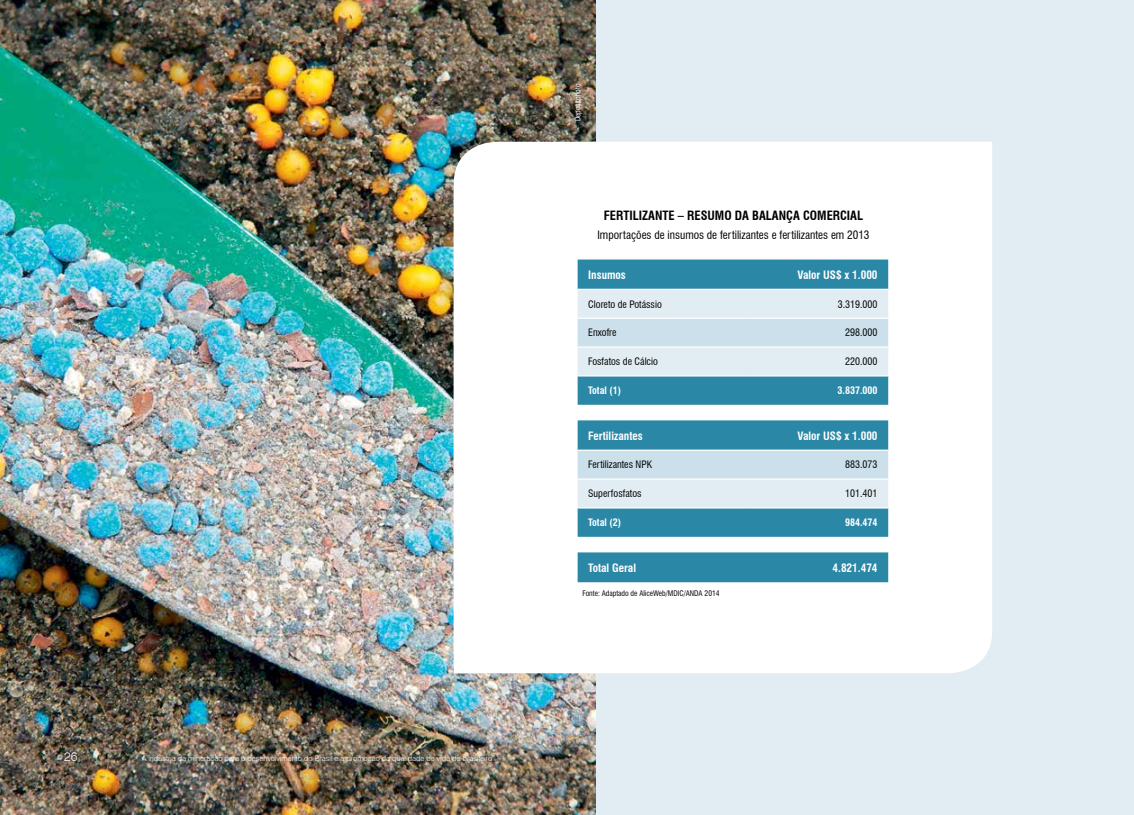
<style>
.page{position:relative;width:1134px;height:815px;background:#fff}
.page>*{position:absolute;margin:0;border:0;box-sizing:border-box;transform-origin:0 0}
.t1{font:700 condensed 12.5px "Swiss 721 BT";color:#000}
.t2{font:300 12.5px "Swiss 721 BT";color:#fff}
.t3{font:700 condensed 11.25px "Swiss 721 BT";color:#fff}
.t4{font:condensed 11.25px "Swiss 721 BT";color:#000}
.t5{font:condensed 10px "Swiss 721 BT";color:#000}
.t6{font:700 condensed 10px "Swiss 721 BT";color:#fff}
.t7{font:300 7.5px "Swiss 721 BT";color:#fff}
.t8{font:condensed 7.5px "Swiss 721 BT";color:#000}
.t9{font:condensed 7.5px "Swiss 721 BT";color:#fff}
</style>
<div class="page">
<div style="left:595px;top:0;width:539px;height:815px;background:#e1edf3"></div>
<img style="left:0;top:0;width:595px;height:815px">
<svg style="left:454px;top:142px;width:538px;height:531px"></svg>
<svg style="left:578px;top:260px;width:310px;height:322px;fill:#2b87a6"></svg>
<div style="left:578px;top:290px;width:310px;height:28px;background:#e1edf3"></div>
<svg style="left:578px;top:319px;width:310px;height:56px;background:#d5e6ee"></svg>
<svg style="left:578px;top:377px;width:310px;height:160px;background:#7cb4c8"></svg>
<hr style="left:578px;top:289px;width:169px;height:1px;background:#fff">
<hr style="left:747px;top:289px;width:141px;height:1px;background:#fff">
<hr style="left:578px;top:318px;width:169px;height:1px;background:#fff">
<hr style="left:747px;top:318px;width:141px;height:1px;background:#fff">
<hr style="left:578px;top:346px;width:169px;height:2px;background:#fff">
<hr style="left:747px;top:346px;width:141px;height:2px;background:#fff">
<hr style="left:578px;top:375px;width:169px;height:2px;background:#fff">
<hr style="left:747px;top:375px;width:141px;height:2px;background:#fff">
<hr style="left:578px;top:450px;width:169px;height:1px;background:#fff">
<hr style="left:747px;top:450px;width:141px;height:1px;background:#fff">
<hr style="left:578px;top:478px;width:169px;height:2px;background:#fff">
<hr style="left:747px;top:478px;width:141px;height:2px;background:#fff">
<hr style="left:578px;top:507px;width:169px;height:2px;background:#fff">
<hr style="left:747px;top:507px;width:141px;height:2px;background:#fff">
<p class="t2" style="left:64px;top:749px;width:15px">26</p>
<p class="t7" style="left:142px;top:754px;width:352px">A indústria da mineração para o desenvolvimento do Brasil e a promoção da qualidade de vida do brasileiro</p>
<p class="t9" style="left:573px;top:121px;width:39px;rotate:-90deg">Depositphoto</p>
<p class="t1" style="left:604px;top:208px;width:236px">Fertilizante – Resumo da BALança Com ercial</p>
<p class="t4" style="left:597px;top:228px;width:274px">Importações de insumos de fertilizantes e fertilizantes em 2013</p>
<p class="t3" style="left:588px;top:268px;width:39px">Insumos</p>
<p class="t3" style="left:797px;top:268px;width:82px">Valor US$ x 1.000</p>
<p class="t5" style="left:588px;top:298px;width:75px">Cloreto de Potássio</p>
<p class="t5" style="left:838px;top:298px;width:41px">3.319.000</p>
<p class="t5" style="left:588px;top:327px;width:30px">Enxofre</p>
<p class="t5" style="left:845px;top:327px;width:34px">298.000</p>
<p class="t5" style="left:588px;top:356px;width:71px">Fosfatos de Cálcio</p>
<p class="t5" style="left:845px;top:356px;width:34px">220.000</p>
<p class="t6" style="left:588px;top:385px;width:34px">Total (1)</p>
<p class="t6" style="left:837px;top:385px;width:41px">3.837.000</p>
<p class="t3" style="left:588px;top:429px;width:56px">Fertilizantes</p>
<p class="t3" style="left:797px;top:429px;width:82px">Valor US$ x 1.000</p>
<p class="t5" style="left:588px;top:459px;width:65px">Fertilizantes NPK</p>
<p class="t5" style="left:845px;top:459px;width:34px">883.073</p>
<p class="t5" style="left:588px;top:488px;width:55px">Superfosfatos</p>
<p class="t5" style="left:845px;top:488px;width:34px">101.401</p>
<p class="t6" style="left:588px;top:517px;width:34px">Total (2)</p>
<p class="t6" style="left:845px;top:517px;width:34px">984.474</p>
<p class="t3" style="left:588px;top:561px;width:49px">Total Geral</p>
<p class="t3" style="left:832px;top:561px;width:46px">4.821.474</p>
<p class="t8" style="left:583px;top:588px;width:138px">Fonte: Adaptado de AliceWeb/MDIC/ANDA 2014</p>
</div>
